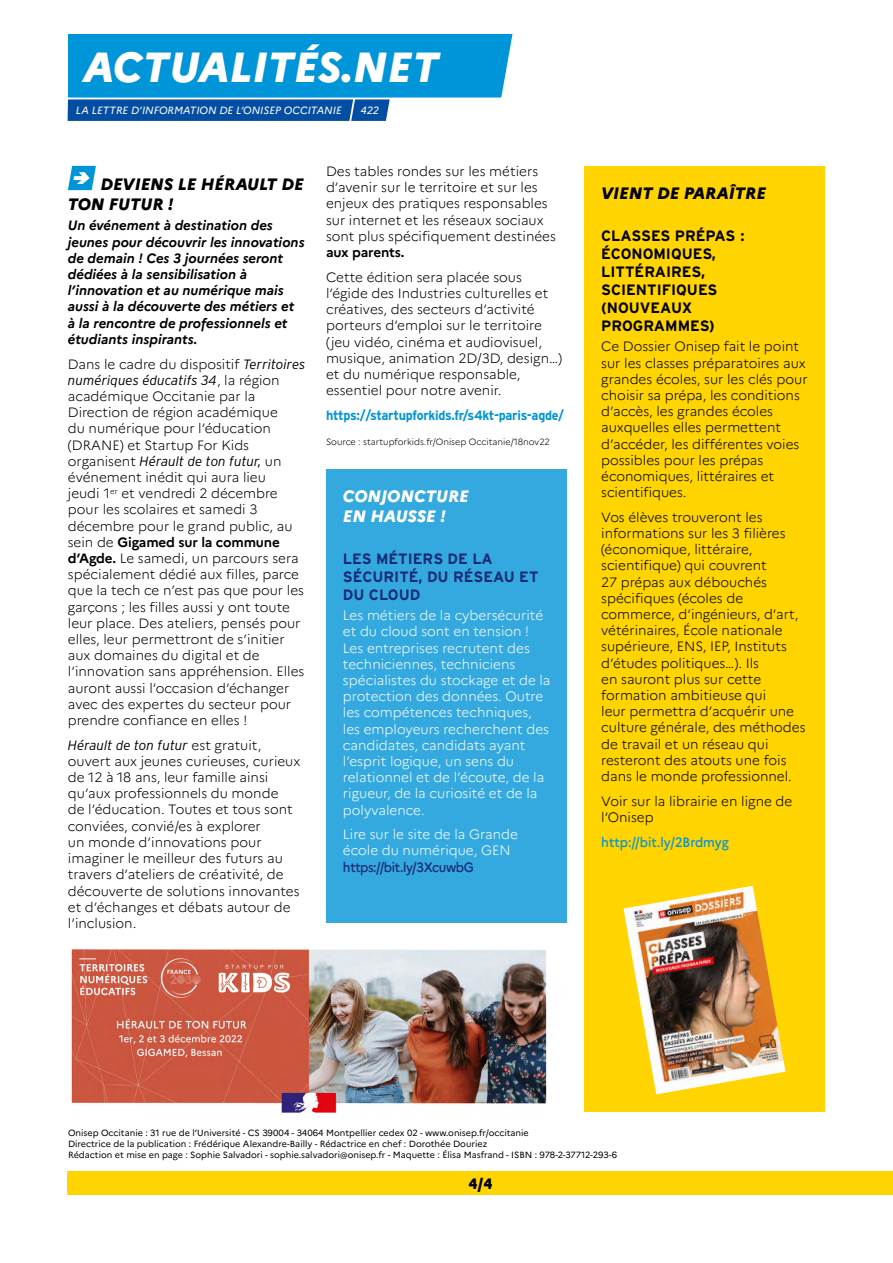
<style>
.page{position:relative;width:893px;height:1263px;background:#fff}
.page>*{position:absolute;margin:0;border:0;box-sizing:border-box;transform-origin:0 0}
.t1{font:italic 800 42px "Marianne";color:#fff}
.t2{font:italic 800 16.5px "Marianne";color:#000}
.t3{font:italic 800 16.5px/19.8px "Marianne";color:#fff}
.t4{font:700 15px/18px "Interstate";color:#000}
.t5{font:700 15px/18px "Interstate";color:#172a76}
.t6{font:800 15px "Marianne";color:#000}
.t7{font:300 13.5px/16.2px "Marianne";color:#000}
.t8{font:300 13.5px/16.2px "Marianne";color:#fff}
.t9{font:italic 700 13.5px/16.2px "Marianne";color:#000}
.t10{font:italic 300 13.5px "Interstate";color:#000}
.t11{font:700 13.5px "Interstate";letter-spacing:-.02em;color:#0094d9;scale:.93 1}
.t12{font:500 13.5px "Marianne";letter-spacing:-.03em;color:#172a76;scale:.93 1}
.t13{font:500 13.5px "Marianne";color:#0094d9;scale:.93 1}
.t14{font:700 13.5px "Marianne";letter-spacing:-.01em;color:#000}
.t15{font:italic 10.5px "Marianne";color:#fff}
.t16{font:9px/10.8px "Marianne";color:#000}
.t17{font:300 9px "Marianne";color:#000}
.s1{font-family:"Interstate";font-style:italic}
.s2{font-family:"Marianne";font-style:normal}
.s3{font-weight:700}
</style>
<div class="page">
<svg style="left:67px;top:34px;width:445px;height:87px;background:#1a92d3"></svg>
<div style="left:326px;top:469px;width:241px;height:454px;background:#33a9e0"></div>
<div style="left:584px;top:166px;width:241px;height:945px;background:#ffd400"></div>
<div style="left:68px;top:1171px;width:825px;height:24px;background:#ffd400"></div>
<img style="left:623px;top:886px;width:162px;height:208px">
<img style="left:71px;top:949px;width:476px;height:164px">
<svg style="left:68px;top:166px;width:28px;height:24px"></svg>
<h1 class="t1" style="left:83px;top:41px;width:357px">ACTUALITÉS.NET</h1>
<p class="t15" style="left:76px;top:104px;width:267px">LA LETTRE D’INFORMATION DE L’ONISEP OCCITANIE</p>
<p class="t15" style="left:360px;top:104px;width:20px">422</p>
<p class="t2" style="left:100px;top:174px;width:45px">DEVIENS</p>
<p class="t2" style="left:178px;top:174px;width:35px">LE HÉRAULT</p>
<p class="t2" style="left:281px;top:174px;width:12px">DE</p>
<p class="t2" style="left:68px;top:194px;width:53px">TON FUTUR</p>
<p class="t2" style="left:168px;top:194px;width:7px">!</p>
<p class="t9" style="left:68px;top:217px;width:238px">Un événement à destination des jeunes pour découvrir les innovations de demain ! Ces 3 journées seront dédiées à la sensibilisation à l’innovation et au numérique mais aussi à la découverte des métiers et à la rencontre de professionnels et étudiants inspirants.</p>
<p class="t7" style="left:68px;top:356px;width:239px">Dans le cadre du dispositif <span class="s1">Territoires</span></p>
<p class="t10" style="left:68px;top:372px;width:213px">numériques éducatifs 34<span class="s2">, la région</span></p>
<p class="t7" style="left:68px;top:388px;width:212px">académique Occitanie par la<br>Direction de région académique du numérique pour l’éducation (DRANE) et Startup For Kids</p>
<p class="t10" style="left:68px;top:453px;width:215px"><span class="s2">organisent</span> Hérault de ton futur, <span class="s2">un</span></p>
<p class="t7" style="left:68px;top:469px;width:238px">événement inédit qui aura lieu<br>jeudi 1<sup>er</sup> et vendredi 2 décembre pour les scolaires et samedi 3 décembre pour le grand public, au sein de <span class="s3">Gigamed sur la commune d’Agde.</span> Le samedi, un parcours sera spécialement dédié aux filles, parce que la tech ce n’est pas que pour les garçons ; les filles aussi y ont toute leur place. Des ateliers, pensés pour elles, leur permettront de s’initier aux domaines du digital et de l’innovation sans appréhension. Elles auront aussi l’occasion d’échanger avec des expertes du secteur pour prendre confiance en elles !</p>
<p class="t10" style="left:68px;top:737px;width:195px">Hérault de ton futur <span class="s2">est gratuit,</span></p>
<p class="t7" style="left:68px;top:753px;width:234px">ouvert aux jeunes curieuses, curieux de 12 à 18 ans, leur famille ainsi qu’aux professionnels du monde<br>de l’éducation. Toutes et tous sont conviées, convié/es à explorer<br>un monde d’innovations pour imaginer le meilleur des futurs au travers d’ateliers de créativité, de découverte de solutions innovantes et d’échanges et débats autour de l’inclusion.</p>
<p class="t7" style="left:326px;top:163px;width:232px">Des tables rondes sur les métiers d’avenir sur le territoire et sur les enjeux des pratiques responsables sur internet et les réseaux sociaux sont plus spécifiquement destinées</p>
<p class="t14" style="left:326px;top:244px;width:80px">aux parents.</p>
<p class="t7" style="left:326px;top:269px;width:238px">Cette édition sera placée sous l’égide des Industries culturelles et créatives, des secteurs d’activité porteurs d’emploi sur le territoire (jeu vidéo, cinéma et audiovisuel, musique, animation 2D/3D, design…) et du numérique responsable, essentiel pour notre avenir.</p>
<p class="t11" style="left:326px;top:407px;width:257px">HTTPS://STARTUPFORKIDS.FR/S4KT-PARIS-AGDE/</p>
<p class="t17" style="left:326px;top:436px;width:225px">Source : startupforkids.fr/Onisep Occitanie/18nov22</p>
<p class="t3" style="left:343px;top:486px;width:127px">CONJONCTURE<br>EN HAUSSE !</p>
<p class="t5" style="left:343px;top:549px;width:197px">LES M ÉTIERS DE LA<br>SÉCURITÉ, DU RÉSEAU ET<br>DU CLOUD</p>
<p class="t8" style="left:343px;top:607px;width:209px">Les métiers de la cybersécurité et du cloud sont en tension !<br>Les entreprises recrutent des techniciennes, techniciens spécialistes du stockage et de la protection des données. Outre les compétences techniques, les employeurs recherchent des candidates, candidats ayant l’esprit logique, un sens du relationnel et de l’écoute, de la rigueur, de la curiosité et de la polyvalence.</p>
<p class="t8" style="left:343px;top:826px;width:176px">Lire sur le site de la Grande école du numérique, GEN</p>
<p class="t12" style="left:343px;top:859px;width:142px">https://bit.ly/3XcuwbG</p>
<p class="t2" style="left:601px;top:183px;width:23px">VIENT</p>
<p class="t2" style="left:657px;top:183px;width:39px">DE PARA</p>
<p class="t2" style="left:729px;top:183px;width:17px">ÎTRE</p>
<p class="t4" style="left:601px;top:226px;width:145px">CLASSES PRÉPAS :<br>ÉCONOM IQUES,<br>LITTÉRAIRES,<br>SCIENTIFIQUES (NOUVEAUX<br>PROGRAMM ES)</p>
<p class="t7" style="left:601px;top:338px;width:208px">Ce Dossier Onisep fait le point sur les classes préparatoires aux grandes écoles, sur les clés pour choisir sa prépa, les conditions d’accès, les grandes écoles auxquelles elles permettent d’accéder, les différentes voies possibles pour les prépas économiques, littéraires et scientifiques.</p>
<p class="t7" style="left:601px;top:509px;width:206px">Vos élèves trouveront les informations sur les 3 filières (économique, littéraire, scientifique) qui couvrent<br>27 prépas aux débouchés spécifiques (écoles de commerce, d’ingénieurs, d’art, vétérinaires, École nationale supérieure, ENS, IEP, Instituts d’études politiques…). Ils<br>en sauront plus sur cette formation ambitieuse qui<br>leur permettra d’acquérir une culture générale, des méthodes de travail et un réseau qui resteront des atouts une fois dans le monde professionnel.</p>
<p class="t7" style="left:601px;top:793px;width:193px">Voir sur la librairie en ligne de l’Onisep</p>
<p class="t13" style="left:601px;top:834px;width:139px">http://bit.ly/2Brdmyg</p>
<p class="t16" style="left:68px;top:1127px;width:551px">Onisep Occitanie : 31 rue de l’Université - CS 39004 - 34064 Montpellier cedex 02 - www.onisep.fr/occitanie<br>Directrice de la publication : Frédérique Alexandre-Bailly - Rédactrice en chef : Dorothée Douriez<br>Rédaction et mise en page : Sophie Salvadori - sophie.salvadori@onisep.fr - Maquette : Élisa Masfrand - ISBN : 978-2-37712-293-6</p>
<p class="t6" style="left:468px;top:1174px;width:25px">4/4</p>
</div>
